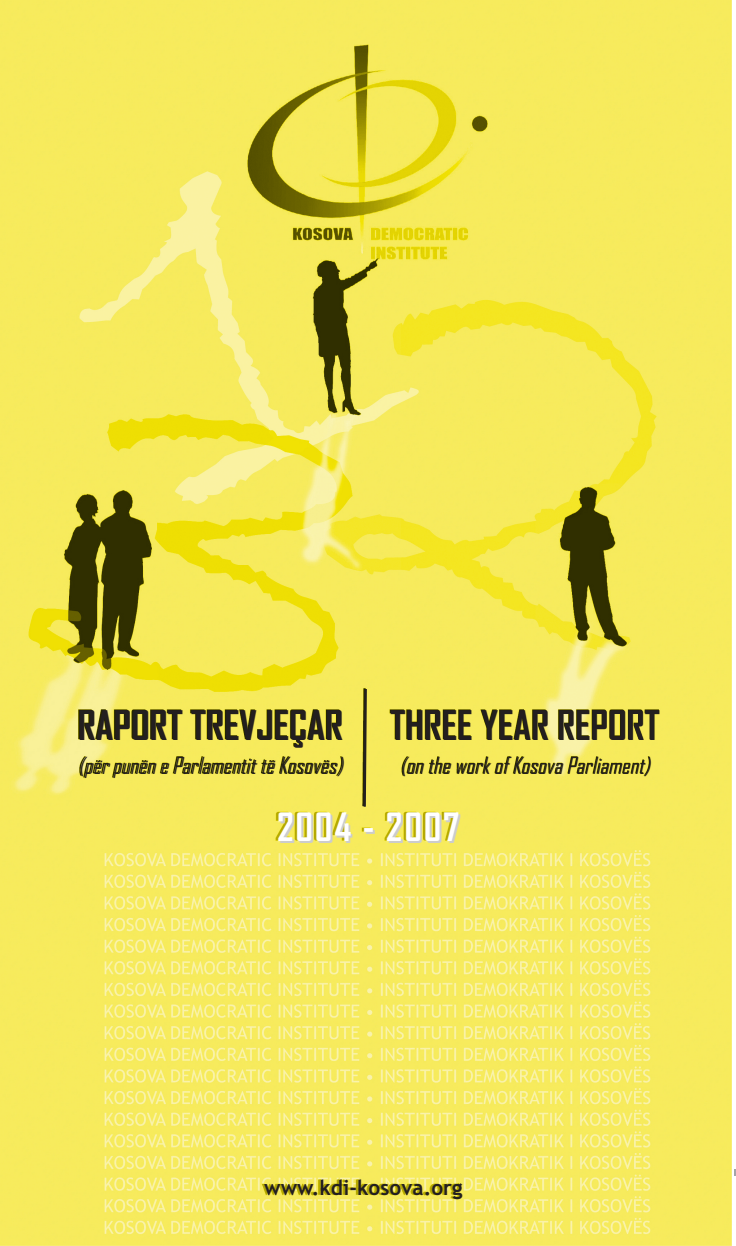
<style>
.page{position:relative;width:736px;height:1246px;background:#fff}
.page>*{position:absolute;margin:0;border:0;box-sizing:border-box;transform-origin:0 0}
.t1{font:700 39px "Agency FB";color:#231f20}
.t2{font:700 37.5px "Agency FB";letter-spacing:.05em;color:#fff}
.t3{font:italic 22.5px "Agency FB";color:#231f20}
.t4{font:700 21px "Trebuchet MS";color:#231f20}
</style>
<div class="page">
<img style="left:0;top:0;width:732px;height:1246px">
<svg style="left:362px;top:687px;width:6px;height:122px"></svg>
<h1 class="t1" style="left:78px;top:704px;width:266px">RAPORT TREVJEÇAR</h1>
<p class="t3" style="left:79px;top:753px;width:271px">(për punën e Parlamentit të Kosovës)</p>
<h1 class="t1" style="left:390px;top:704px;width:271px">THREE YEAR REPORT</h1>
<p class="t3" style="left:400px;top:753px;width:257px">(on the work of Kosova Parliament)</p>
<h2 class="t2" style="left:277px;top:806px;width:184px">2004 - 2007</h2>
<p class="t4" style="left:264px;top:1175px;width:200px">www.kdi-kosova.org</p>
</div>
